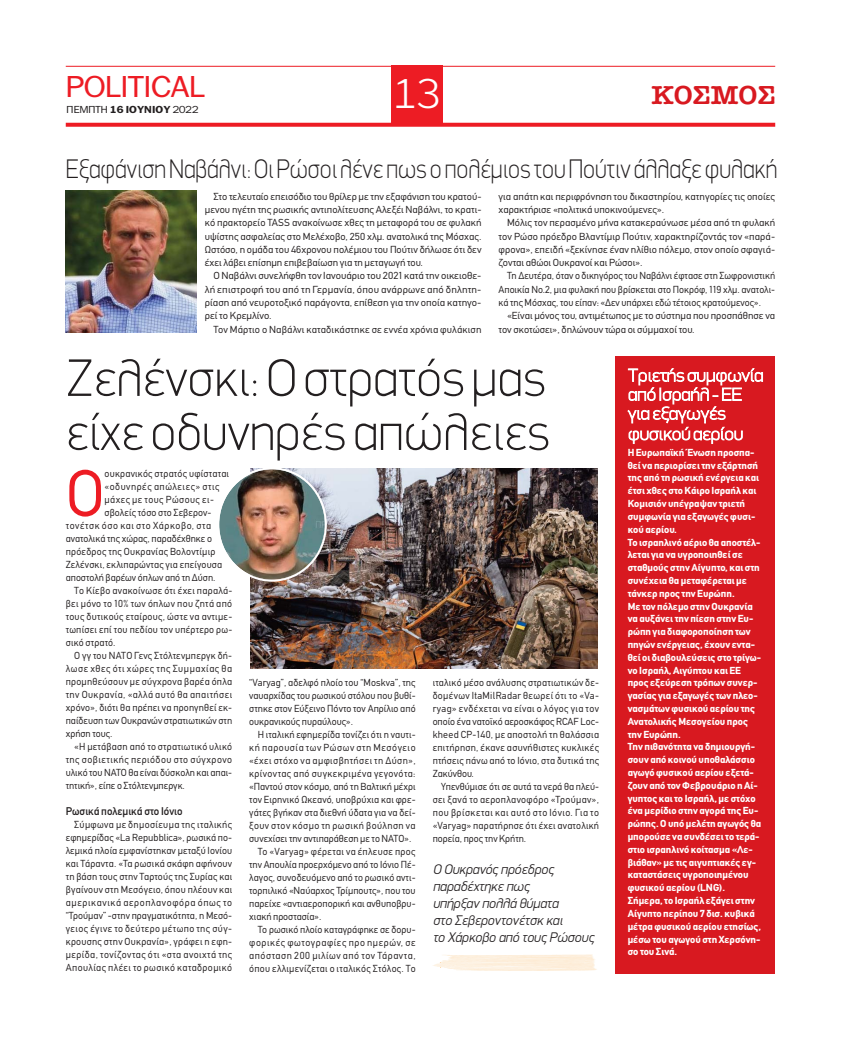
<style>
.page{position:relative;width:841px;height:1039px;background:#fff}
.page>*{position:absolute;margin:0;border:0;box-sizing:border-box;transform-origin:0 0}
.t1{font:64.8px "CF Din";color:#ed1c24}
.t2{font:100 53px/54px "PF Din Display";color:#231f20}
.t3{font:300 40px "PF Franklin Gothic";color:#fff}
.t4{font:29px "PF Franklin Gothic";color:#ed1c24;scale:1.1 1}
.t5{font:100 27px "PF Din Display";color:#231f20;scale:.9 1}
.t6{font:26px "American Type ITC Hel Dm Bd";color:#d81920;scale:1.06 1}
.t7{font:100 18px/19.5px "PF Din Display";color:#fff;scale:1.08 1}
.t8{font:italic 300 14px/17px "PF Din Display";color:#231f20}
.t9{font:11px "CF Din";color:#231f20}
.t10{font:10px/13px "CF Din";letter-spacing:.01em;color:#231f20;text-align:justify}
.t11{font:700 10px/12.8px "CF Din";color:#fff}
.t12{font:10px/13.3px "CF Din";letter-spacing:.01em;color:#231f20;text-align:justify;scale:1.04 1}
.t13{font:10px/13.3px "CF Din";letter-spacing:.01em;color:#231f20;text-align:justify;scale:1.06 1}
.t14{font:10px "CF Din";letter-spacing:.055em;color:#231f20}
.t15{font:10px "CF Din";letter-spacing:.045em;color:#231f20}
.t16{font:10px "CF Din";letter-spacing:.03em;color:#231f20}
.t17{font:10px "CF Din";letter-spacing:.035em;color:#231f20}
.t18{font:10px "CF Din";letter-spacing:.05em;color:#231f20}
.t19{font:10px "CF Din";letter-spacing:.04em;color:#231f20}
.t20{font:10px "CF Din";letter-spacing:.06em;color:#231f20}
.t21{font:9.7px "PF Franklin Gothic";letter-spacing:.01em;color:#231f20;scale:1.1 1}
.s1{font-weight:700}
</style>
<div class="page">
<img style="left:66px;top:190px;width:130px;height:142px">
<svg style="left:433px;top:954px;width:164px;height:17px"></svg>
<div style="left:615px;top:356px;width:159px;height:617px;background:#d81920"></div>
<img style="left:250px;top:468px;width:347px;height:200px">
<img style="left:219px;top:468px;width:107px;height:113px">
<hr style="left:66px;top:66px;width:708px;height:1px;background:#ed1c24">
<svg style="left:66px;top:123px;width:708px;height:4px;background:#ee2b32"></svg>
<div style="left:391px;top:66px;width:51px;height:60px;background:#ed1c24"></div>
<h3 class="t4" style="left:67px;top:76px;width:127px">ΡOLITICAL</h3>
<h3 class="t3" style="left:393px;top:71px;width:48px">13</h3>
<h3 class="t6" style="left:651px;top:80px;width:118px">ΚΟΣΜΟΣ</h3>
<p class="t21" style="left:67px;top:106px;width:121px">ΠΕΜΠΤΗ <span class="s1">16 ΙΟΥΝΙΟΥ</span> 2022</p>
<h3 class="t5" style="left:66px;top:158px;width:791px">Εξαφάνιση Ναβάλνι: Οι Ρώσοι λένε πως ο πολέμιος του Πούτιν άλλαξε φυλακή</h3>
<p class="t12" style="left:205px;top:190px;width:267px;text-indent:9px">Στο τελευταίο επεισόδιο του θρίλερ με την εξαφάνιση του κρατού&shy;μενου ηγέτη της ρωσικής αντιπολίτευσης Αλεξέι Ναβάλνι, το κρατι&shy;κό πρακτορείο TASS ανακοίνωσε χθες τη μεταφορά του σε φυλακή υψίστης ασφαλείας στο Μελέχοβο, 250 χλμ. ανατολικά της Μόσχας.<br>Ωστόσο, η ομάδα του 46χρονου πολέμιου του Πούτιν δήλωσε ότι δεν έχει λάβει επίσημη επιβεβαίωση για τη μεταγωγή του.</p>
<p class="t13" style="left:205px;top:270px;width:262px;text-indent:9px">Ο Ναβάλνι συνελήφθη τον Ιανουάριο του 2021 κατά την οικειοθε&shy;λή επιστροφή του από τη Γερμανία, όπου ανάρρωνε από δηλητη&shy;ρίαση από νευροτοξικό παράγοντα, επίθεση για την οποία κατηγο&shy;ρεί το Κρεμλίνο.</p>
<p class="t12" style="left:213px;top:323px;width:259px">Τον Μάρτιο ο Ναβάλνι καταδικάστηκε σε εννέα χρόνια φυλάκιση</p>
<p class="t12" style="left:498px;top:190px;width:267px">για απάτη και περιφρόνηση του δικαστηρίου, κατηγορίες τις οποίες χαρακτήρισε «πολιτικά υποκινούμενες».</p>
<p class="t12" style="left:498px;top:217px;width:267px;text-indent:9px">Μόλις τον περασμένο μήνα κατακεραύνωσε μέσα από τη φυλακή τον Ρώσο πρόεδρο Βλαντίμιρ Πούτιν, χαρακτηρίζοντάς τον «παρά&shy;φρονα», επειδή «ξεκίνησε έναν ηλίθιο πόλεμο, στον οποίο σφαγιά&shy;ζονται αθώοι Ουκρανοί και Ρώσοι».</p>
<p class="t10" style="left:498px;top:270px;width:278px;line-height:13.3px;text-indent:9px">Τη Δευτέρα, όταν ο δικηγόρος του Ναβάλνι έφτασε στη Σωφρονιστική Αποικία Νο.2, μια φυλακή που βρίσκεται στο Ποκρόφ, 119 χλμ. ανατολι&shy;κά της Μόσχας, του είπαν: «Δεν υπάρχει εδώ τέτοιος κρατούμενος».</p>
<p class="t12" style="left:498px;top:310px;width:267px;text-indent:9px">«Είναι μόνος του, αντιμέτωπος με το σύστημα που προσπάθησε να τον σκοτώσει», δηλώνουν τώρα οι σύμμαχοί του.</p>
<h2 class="t2" style="left:66px;top:356px;width:485px">Ζελένσκι: Ο στρατός μας είχε οδυνηρές απώλειες</h2>
<h1 class="t1" style="left:66px;top:469px;width:40px">Ο</h1>
<p class="t10" style="left:104px;top:468px;width:126px">ουκρανικός στρατός υφίσταται</p>
<p class="t14" style="left:104px;top:483px;width:116px">«οδυνηρές απώλειες» στις</p>
<p class="t15" style="left:104px;top:496px;width:111px">μάχες με τους Ρώσους ει-</p>
<p class="t10" style="left:104px;top:507px;width:108px">σβολείς τόσο στο Σεβερον-</p>
<p class="t14" style="left:66px;top:522px;width:147px">τονέτσκ όσο και στο Χάρκοβο, στα</p>
<p class="t10" style="left:66px;top:533px;width:148px">ανατολικά της χώρας, παραδέχθηκε ο</p>
<p class="t10" style="left:66px;top:546px;width:151px">πρόεδρος της Ουκρανίας Βολοντίμιρ</p>
<p class="t10" style="left:66px;top:559px;width:158px">Ζελένσκι, εκλιπαρώντας για επείγουσα</p>
<p class="t10" style="left:66px;top:572px;width:151px">αποστολή βαρέων όπλων από τη Δύση.</p>
<p class="t10" style="left:74px;top:585px;width:159px">Το Κίεβο ανακοίνωσε ότι έχει παραλά-</p>
<p class="t17" style="left:66px;top:600px;width:168px">βει μόνο το 10% των όπλων που ζητά από</p>
<p class="t16" style="left:66px;top:613px;width:168px">τους δυτικούς εταίρους, ώστε να αντιμε-</p>
<p class="t10" style="left:66px;top:624px;width:168px">τωπίσει επί του πεδίου τον υπέρτερο ρω-</p>
<p class="t10" style="left:66px;top:637px;width:51px">σικό στρατό.</p>
<p class="t10" style="left:74px;top:650px;width:159px">Ο γγ του ΝΑΤΟ Γενς Στόλτενμπεργκ δή-</p>
<p class="t14" style="left:66px;top:665px;width:168px">λωσε χθες ότι χώρες της Συμμαχίας θα</p>
<p class="t10" style="left:66px;top:676px;width:168px">προμηθεύσουν με σύγχρονα βαρέα όπλα</p>
<p class="t15" style="left:66px;top:691px;width:168px">την Ουκρανία, «αλλά αυτό θα απαιτήσει</p>
<p class="t10" style="left:66px;top:702px;width:168px">χρόνο», διότι θα πρέπει να προηγηθεί εκ-</p>
<p class="t10" style="left:66px;top:715px;width:168px">παίδευση των Ουκρανών στρατιωτικών στη</p>
<p class="t10" style="left:66px;top:728px;width:48px">χρήση τους.</p>
<p class="t10" style="left:74px;top:741px;width:159px">«Η μετάβαση από το στρατιωτικό υλικό</p>
<p class="t18" style="left:66px;top:756px;width:168px">της σοβιετικής περιόδου στο σύγχρονο</p>
<p class="t10" style="left:66px;top:767px;width:168px">υλικό του ΝΑΤΟ θα είναι δύσκολη και απαι-</p>
<p class="t10" style="left:66px;top:780px;width:121px">τητική», είπε ο Στόλτενμπεργκ.</p>
<p class="t9" style="left:66px;top:805px;width:118px">Ρωσικά πολεμικά στο Ιόνιο</p>
<p class="t10" style="left:66px;top:819px;width:168px;text-indent:9px">Σύμφωνα με δημοσίευμα της ιταλικής εφημερίδας «La Repubblica», ρωσικά πο&shy;λεμικά πλοία εμφανίστηκαν μεταξύ Ιονίου και Τάραντα. «Τα ρωσικά σκάφη αφήνουν τη βάση τους στην Ταρτούς της Συρίας και βγαίνουν στη Μεσόγειο, όπου πλέουν και αμερικανικά αεροπλανοφόρα όπως το “Τρούμαν” -στην πραγματικότητα, η Μεσό&shy;γειος έγινε το δεύτερο μέτωπο της σύγ&shy;κρουσης στην Ουκρανία», γράφει η εφη&shy;μερίδα, τονίζοντας ότι «στα ανοιχτά της Απουλίας πλέει το ρωσικό καταδρομικό</p>
<p class="t10" style="left:249px;top:677px;width:168px">“Varyag”, αδελφό πλοίο του “Moskva”, της ναυαρχίδας του ρωσικού στόλου που βυθί&shy;στηκε στον Εύξεινο Πόντο τον Απρίλιο από ουκρανικούς πυραύλους».</p>
<p class="t10" style="left:257px;top:729px;width:159px">Η ιταλική εφημερίδα τονίζει ότι η ναυτι-</p>
<p class="t14" style="left:249px;top:744px;width:168px">κή παρουσία των Ρώσων στη Μεσόγειο</p>
<p class="t19" style="left:249px;top:757px;width:168px">«έχει στόχο να αμφισβητήσει τη Δύση»,</p>
<p class="t15" style="left:249px;top:770px;width:168px">κρίνοντας από συγκεκριμένα γεγονότα:</p>
<p class="t10" style="left:249px;top:781px;width:168px">«Παντού στον κόσμο, από τη Βαλτική μέχρι</p>
<p class="t10" style="left:249px;top:794px;width:168px">τον Ειρηνικό Ωκεανό, υποβρύχια και φρε-</p>
<p class="t10" style="left:249px;top:807px;width:168px">γάτες βγήκαν στα διεθνή ύδατα για να δεί-</p>
<p class="t15" style="left:249px;top:822px;width:168px">ξουν στον κόσμο τη ρωσική βούληση να</p>
<p class="t10" style="left:249px;top:833px;width:163px">συνεχίσει την αντιπαράθεση με το ΝΑΤΟ».</p>
<p class="t17" style="left:257px;top:848px;width:159px">Το «Varyag» φέρεται να έπλευσε προς</p>
<p class="t10" style="left:249px;top:859px;width:168px">την Απουλία προερχόμενο από το Ιόνιο Πέ-</p>
<p class="t10" style="left:249px;top:872px;width:168px">λαγος, συνοδευόμενο από το ρωσικό αντι-</p>
<p class="t10" style="left:249px;top:885px;width:168px">τορπιλικό «Ναύαρχος Τρίμπουτς», που του</p>
<p class="t10" style="left:249px;top:898px;width:168px">παρείχε «αντιαεροπορική και ανθυποβρυ-</p>
<p class="t10" style="left:249px;top:911px;width:74px">χιακή προστασία».</p>
<p class="t10" style="left:257px;top:924px;width:159px">Το ρωσικό πλοίο καταγράφηκε σε δορυ-</p>
<p class="t20" style="left:249px;top:939px;width:168px">φορικές φωτογραφίες προ ημερών, σε</p>
<p class="t14" style="left:249px;top:952px;width:168px">απόσταση 200 μιλίων από τον Τάραντα,</p>
<p class="t16" style="left:249px;top:965px;width:168px">όπου ελλιμενίζεται ο ιταλικός Στόλος. Το</p>
<p class="t10" style="left:432px;top:677px;width:168px">ιταλικό μέσο ανάλυσης στρατιωτικών δε&shy;δομένων ItaMilRadar θεωρεί ότι το «Va&shy;ryag» ενδέχεται να είναι ο λόγος για τον οποίο ένα νατοϊκό αεροσκάφος RCAF Loc&shy;kheed CP-140, με αποστολή τη θαλάσσια επιτήρηση, έκανε ασυνήθιστες κυκλικές πτήσεις πάνω από το Ιόνιο, στα δυτικά της Ζακύνθου.</p>
<p class="t10" style="left:432px;top:781px;width:168px;text-indent:9px">Υπενθύμισε ότι σε αυτά τα νερά θα πλεύ&shy;σει ξανά το αεροπλανοφόρο «Τρούμαν», που βρίσκεται και αυτό στο Ιόνιο. Για το «Varyag» παρατήρησε ότι έχει ανατολική πορεία, προς την Κρήτη.</p>
<h3 class="t8" style="left:433px;top:860px;width:163px">Ο Ουκρανός πρόεδρος παραδέχτηκε πως<br>υπήρξαν πολλά θύματα<br>στο Σεβεροντονέτσκ και<br>το Χάρκοβο από τους Ρώσους</h3>
<h3 class="t7" style="left:627px;top:367px;width:127px">Τριετής συμφωνία από Ισραήλ - ΕΕ για εξαγωγές φυσικού αερίου</h3>
<p class="t11" style="left:627px;top:447px;width:135px">Η Ευρωπαϊκή Ένωση προσπα&shy;θεί να περιορίσει την εξάρτησή της από τη ρωσική ενέργεια και έτσι χθες στο Κάιρο Ισραήλ και<br>Κομισιόν υπέγραψαν τριετή συμφωνία για εξαγωγές φυσι&shy;κού αερίου.<br>Το ισραηλινό αέριο θα αποστέλ&shy;λεται για να υγροποιηθεί σε σταθμούς στην Αίγυπτο, και στη συνέχεια θα μεταφέρεται με τάνκερ προς την Ευρώπη.<br>Με τον πόλεμο στην Ουκρανία να αυξάνει την πίεση στην Ευ&shy;ρώπη για διαφοροποίηση των πηγών ενέργειας, έχουν εντα&shy;θεί οι διαβουλεύσεις στο τρίγω&shy;νο Ισραήλ, Αιγύπτου και ΕΕ προς εξεύρεση τρόπων συνερ&shy;γασίας για εξαγωγές των πλεο&shy;νασμάτων φυσικού αερίου της<br>Ανατολικής Μεσογείου προς την Ευρώπη.<br>Την πιθανότητα να δημιουργή&shy;σουν από κοινού υποθαλάσσιο αγωγό φυσικού αερίου εξετά&shy;ζουν από τον Φεβρουάριο η Αί&shy;γυπτος και το Ισραήλ, με στόχο ένα μερίδιο στην αγορά της Ευ&shy;ρώπης. Ο υπό μελέτη αγωγός θα μπορούσε να συνδέσει το τερά&shy;στιο ισραηλινό κοίτασμα «Λε&shy;βιάθαν» με τις αιγυπτιακές εγ&shy;καταστάσεις υγροποιημένου φυσικού αερίου (LNG).<br>Σήμερα, το Ισραήλ εξάγει στην<br>Αίγυπτο περίπου 7 δισ. κυβικά μέτρα φυσικού αερίου ετησίως, μέσω του αγωγού στη Χερσόνη&shy;σο του Σινά.</p>
</div>
